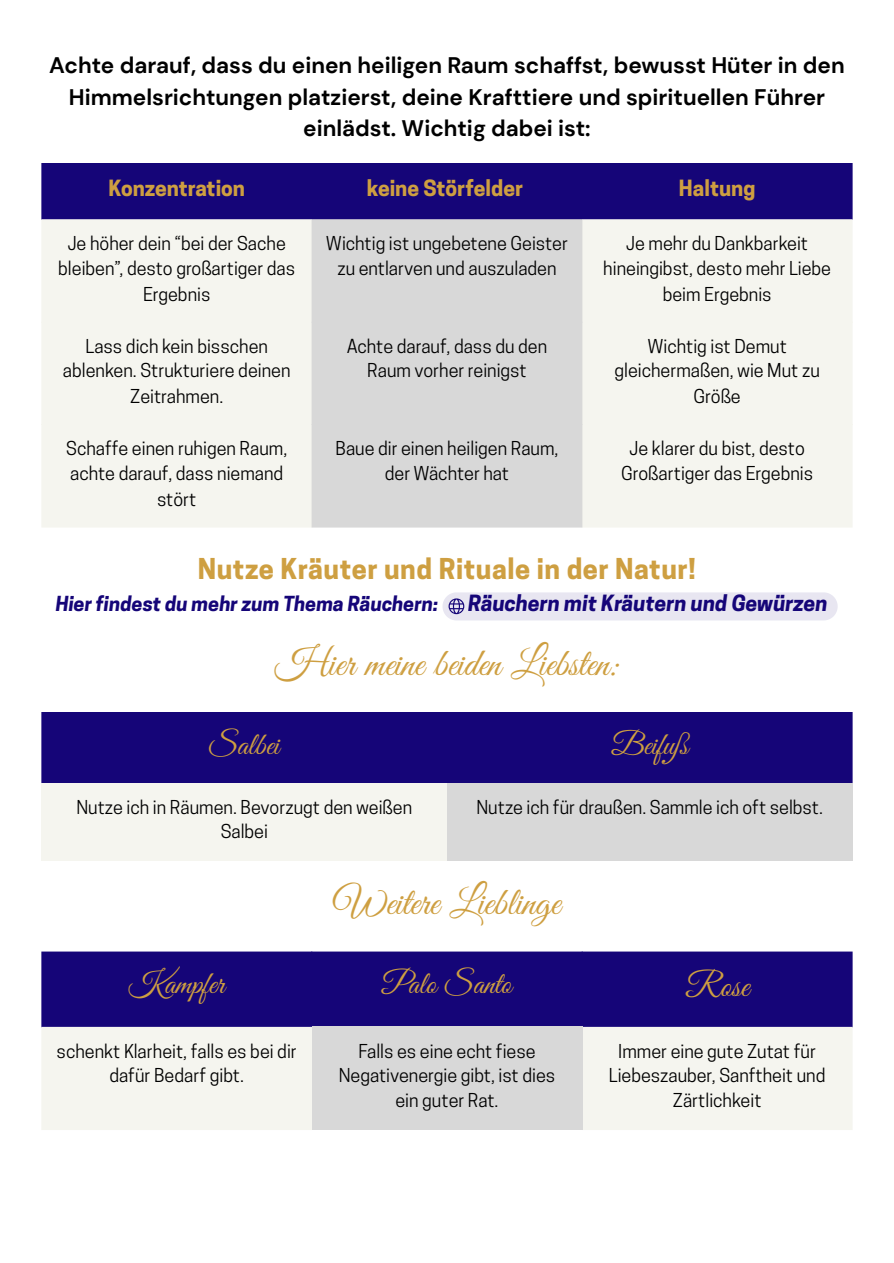
<style>
.page{position:relative;width:894px;height:1263px;background:#fff}
.page>*{position:absolute;margin:0;border:0;box-sizing:border-box;transform-origin:0 0}
.t1{font:39px "Great Vibes";color:#ce9f41}
.t2{font:34.5px "Great Vibes";color:#ce9f41}
.t3{font:31.5px "Great Vibes";color:#ce9f41}
.t4{font:700 27px "Cooper Hewitt";letter-spacing:.02em;color:#ce9f41}
.t5{font:700 22.5px/31.5px "DM Sans";color:#000;text-align:center}
.t6{font:700 21px "Cooper Hewitt";color:#ce9f41}
.t7{font:italic 700 21px "Cooper Hewitt";color:#150578}
.t8{font:italic 700 19.5px "Cooper Hewitt";color:#150578}
.t9{font:18px/25.3px "Cooper Hewitt";color:#000;text-align:center}
</style>
<div class="page">
<div style="left:42px;top:163px;width:810px;height:56px;background:#150578"></div>
<div style="left:42px;top:219px;width:810px;height:309px;background:#f5f5ef"></div>
<div style="left:311px;top:219px;width:271px;height:309px;background:#d8d8d8"></div>
<div style="left:442px;top:592px;width:395px;height:28px;background:#e8e6f1"></div>
<div style="left:42px;top:712px;width:810px;height:71px;background:#150578"></div>
<div style="left:42px;top:783px;width:405px;height:78px;background:#f5f5ef"></div>
<div style="left:446px;top:783px;width:406px;height:78px;background:#d8d8d8"></div>
<div style="left:42px;top:952px;width:810px;height:75px;background:#150578"></div>
<div style="left:42px;top:1027px;width:810px;height:103px;background:#f5f5ef"></div>
<div style="left:311px;top:1027px;width:271px;height:103px;background:#d8d8d8"></div>
<h3 class="t5" style="left:49px;top:50px;width:796px">Achte darauf, dass du einen heiligen Raum schaffst, bewusst Hüter in den<br>Himmelsrichtungen platzierst, deine Krafttiere und spirituellen Führer einlädst. Wichtig dabei ist:</h3>
<p class="t6" style="left:108px;top:180px;width:138px">Konzentration</p>
<p class="t6" style="left:367px;top:180px;width:158px">keine Störfelder</p>
<p class="t6" style="left:678px;top:180px;width:78px">Haltung</p>
<p class="t9" style="left:58px;top:233px;width:238px">Je höher dein “bei der Sache bleiben”, desto großartiger das<br>Ergebnis</p>
<p class="t9" style="left:326px;top:233px;width:244px;line-height:24.8px">Wichtig ist ungebetene Geister zu entlarven und auszuladen</p>
<p class="t9" style="left:603px;top:233px;width:229px">Je mehr du Dankbarkeit hineingibst, desto mehr Liebe beim Ergebnis</p>
<p class="t9" style="left:63px;top:335px;width:229px">Lass dich kein bisschen ablenken. Strukturiere deinen<br>Zeitrahmen.</p>
<p class="t9" style="left:346px;top:336px;width:202px;line-height:24.8px">Achte darauf, dass du den<br>Raum vorher reinigst</p>
<p class="t9" style="left:614px;top:335px;width:207px">Wichtig ist Demut gleichermaßen, wie Mut zu<br>Größe</p>
<p class="t9" style="left:66px;top:438px;width:222px">Schaffe einen ruhigen Raum, achte darauf, dass niemand stört</p>
<p class="t9" style="left:335px;top:438px;width:224px;line-height:24.8px">Baue dir einen heiligen Raum, der Wächter hat</p>
<p class="t9" style="left:621px;top:438px;width:193px;line-height:24.8px">Je klarer du bist, desto<br>Großartiger das Ergebnis</p>
<h2 class="t4" style="left:198px;top:559px;width:499px">Nutze Kräuter und Rituale in der Natur!</h2>
<h2 class="t8" style="left:56px;top:596px;width:384px">Hier findest du mehr zum Thema Räuchern:</h2>
<h1 class="t1" style="left:274px;top:642px;width:346px">Hier meine beiden Liebsten:</h1>
<p class="t7" style="left:468px;top:596px;width:361px">Räuchern mit Kräutern und Gewürzen</p>
<p class="t3" style="left:209px;top:727px;width:72px">Salbei</p>
<p class="t3" style="left:611px;top:727px;width:79px">Beifuß</p>
<p class="t9" style="left:76px;top:797px;width:337px;line-height:24.8px">Nutze ich in Räumen. Bevorzugt den weißen<br>Salbei</p>
<p class="t9" style="left:476px;top:796px;width:348px">Nutze ich für draußen. Sammle ich oft selbst.</p>
<h1 class="t1" style="left:333px;top:880px;width:228px">Weitere Lieblinge</h1>
<p class="t3" style="left:129px;top:967px;width:97px">Kampfer</p>
<p class="t3" style="left:382px;top:967px;width:131px">Palo Santo</p>
<p class="t2" style="left:685px;top:966px;width:66px">Rose</p>
<p class="t9" style="left:57px;top:1041px;width:242px;line-height:24.8px">schenkt Klarheit, falls es bei dir dafür Bedarf gibt.</p>
<p class="t9" style="left:338px;top:1041px;width:218px;line-height:24.8px">Falls es eine echt fiese<br>Negativenergie gibt, ist dies ein guter Rat.</p>
<p class="t9" style="left:608px;top:1041px;width:218px;line-height:24.8px">Immer eine gute Zutat für<br>Liebeszauber, Sanftheit und<br>Zärtlichkeit</p>
</div>
